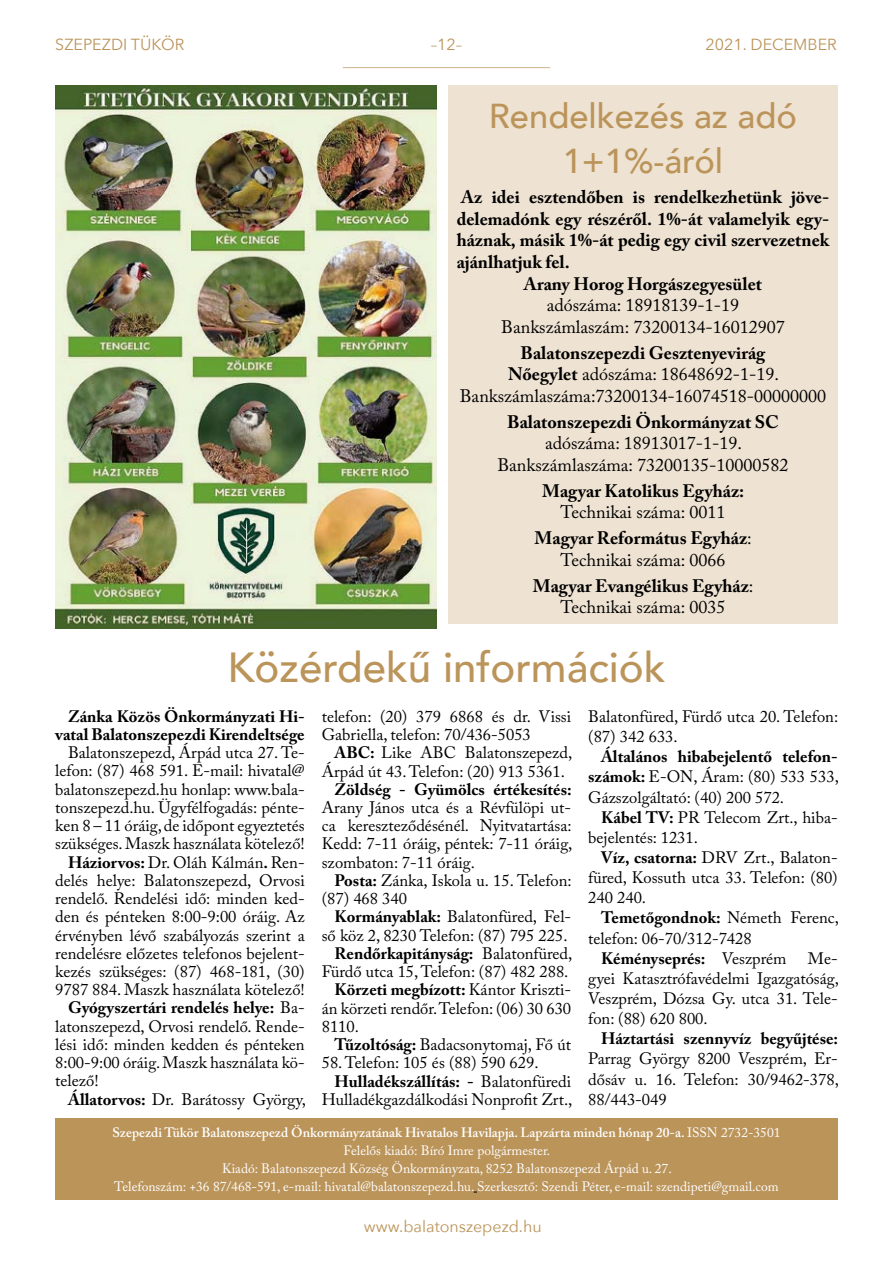
<style>
.page{position:relative;width:893px;height:1263px;background:#fff}
.page>*{position:absolute;margin:0;border:0;box-sizing:border-box;transform-origin:0 0}
.t1{font:500 42px "Avenir";color:#bb945a}
.t2{font:500 34.5px/45px "Avenir";color:#bb945a;text-align:center}
.t3{font:700 18px/25.8px "Adobe Caslon Pro";color:#000;text-align:center}
.t4{font:18px/21.6px "Adobe Caslon Pro";color:#000;text-align:center}
.t5{font:16.5px/20.1px "Adobe Caslon Pro";color:#000}
.t6{font:700 16.5px/18.3px "Adobe Caslon Pro";color:#000;text-align:right}
.t7{font:16.05px "Avenir Next";color:#bb945a}
.t8{font:13.5px/18px "Adobe Caslon Pro";color:#fff;text-align:center}
.s1{font-weight:700}
.s2{font-weight:400}
.s3{font-weight:600}
</style>
<div class="page">
<hr style="left:343px;top:67px;width:207px;height:1px;background:#cfb188">
<div style="left:55px;top:1118px;width:783px;height:81px;background:#bb945a"></div>
<img style="left:55px;top:85px;width:382px;height:543px">
<div style="left:448px;top:85px;width:390px;height:539px;background:#eee2d2"></div>
<p class="t7" style="left:55px;top:31px;width:131px">SZEPEZDI TÜKÖR</p>
<p class="t7" style="left:431px;top:31px;width:33px">–12–</p>
<p class="t7" style="left:706px;top:31px;width:133px">2021. DECEMBER</p>
<h2 class="t2" style="left:489px;top:92px;width:310px">Rendelkezés az adó<br>1+1%-áról</h2>
<p class="t3" style="left:461px;top:184px;width:369px">Az idei esztendőben is rendelkezhetünk jöve-</p>
<p class="t3" style="left:457px;top:206px;width:374px">delemadónk egy részéről. 1%-át valamelyik egy-</p>
<p class="t3" style="left:457px;top:227px;width:374px">háznak, másik 1%-át pedig egy civil szervezetnek</p>
<p class="t3" style="left:457px;top:249px;width:115px">ajánlhatjuk fel.</p>
<p class="t3" style="left:524px;top:270px;width:239px">Arany Horog Horgászegyesület</p>
<p class="t4" style="left:501px;top:294px;width:285px">adószáma: 18918139-1-19<br>Bankszámlaszám: 73200134-16012907</p>
<p class="t4" style="left:460px;top:342px;width:368px"><span class="s1">Balatonszepezdi Gesztenyevirág<br>Nőegylet</span> adószáma: 18648692-1-19.<br>Bankszámlaszáma:73200134-16074518-00000000</p>
<p class="t3" style="left:507px;top:409px;width:273px">Balatonszepezdi Önkormányzat SC</p>
<p class="t4" style="left:497px;top:432px;width:293px">adószáma: 18913017-1-19.<br>Bankszámlaszáma: 73200135-10000582</p>
<p class="t3" style="left:542px;top:478px;width:203px">Magyar Katolikus Egyház:</p>
<p class="t3" style="left:535px;top:499px;width:219px"><span class="s2">Technikai száma: 0011<br></span>Magyar Református Egyház<span class="s2">:</span></p>
<p class="t3" style="left:533px;top:547px;width:222px"><span class="s2">Technikai száma: 0066<br></span>Magyar Evangélikus Egyház<span class="s2">:</span></p>
<p class="t4" style="left:560px;top:596px;width:167px">Technikai száma: 0035</p>
<h1 class="t1" style="left:227px;top:631px;width:440px">Közérdekű információk</h1>
<p class="t6" style="left:55px;top:707px;width:251px">Zánka Közös Önkormányzati Hi&shy;vatal Balatonszepezdi Kirendeltsége</p>
<p class="t5" style="left:68px;top:742px;width:238px">Balatonszepezd, Árpád utca 27. Te-</p>
<p class="t5" style="left:55px;top:761px;width:251px">lefon: (87) 468 591. E-mail: hivatal@</p>
<p class="t5" style="left:55px;top:779px;width:251px">balatonszepezd.hu honlap: www.bala-</p>
<p class="t5" style="left:55px;top:797px;width:251px">tonszepezd.hu. Ügyfélfogadás: pénte-</p>
<p class="t5" style="left:55px;top:815px;width:251px">ken 8 – 11 óráig, de időpont egyeztetés</p>
<p class="t5" style="left:55px;top:834px;width:251px">szükséges. Maszk használata kötelező!</p>
<p class="t5" style="left:68px;top:852px;width:238px"><span class="s1">Háziorvos:</span> Dr. Oláh Kálmán<span class="s1">.</span> Ren-</p>
<p class="t5" style="left:55px;top:870px;width:251px">delés helye: Balatonszepezd, Orvosi</p>
<p class="t5" style="left:55px;top:888px;width:251px">rendelő. Rendelési idő: minden ked-</p>
<p class="t5" style="left:55px;top:906px;width:251px">den és pénteken 8:00-9:00 óráig. Az</p>
<p class="t5" style="left:55px;top:925px;width:251px">érvényben lévő szabályozás szerint a</p>
<p class="t5" style="left:55px;top:943px;width:251px">rendelésre előzetes telefonos bejelent-</p>
<p class="t5" style="left:55px;top:961px;width:251px">kezés szükséges: (87) 468-181, (30)</p>
<p class="t5" style="left:55px;top:979px;width:251px">9787 884. Maszk használata kötelező!</p>
<p class="t6" style="left:68px;top:998px;width:238px">Gyógyszertári rendelés helye: <span class="s2">Ba-</span></p>
<p class="t5" style="left:55px;top:1016px;width:251px">latonszepezd, Orvosi rendelő. Rende-</p>
<p class="t5" style="left:55px;top:1034px;width:251px">lési idő: minden kedden és pénteken</p>
<p class="t5" style="left:55px;top:1052px;width:251px">8:00-9:00 óráig. Maszk használata kö-</p>
<p class="t5" style="left:55px;top:1071px;width:45px">telező!</p>
<p class="t5" style="left:68px;top:1089px;width:239px"><span class="s1">Állatorvos:</span> Dr. Barátossy György,</p>
<p class="t5" style="left:322px;top:707px;width:251px;line-height:18.3px">telefon: (20) 379 6868 és dr. Vissi<br>Gabriella, telefon: 70/436-5053</p>
<p class="t5" style="left:322px;top:743px;width:252px;line-height:18.3px;text-indent:13px"><span class="s1">ABC:</span> Like ABC Balatonszepezd,<br>Árpád út 43. Telefon: (20) 913 5361.</p>
<p class="t6" style="left:334px;top:780px;width:239px">Zöldség - Gyümölcs értékesítés:</p>
<p class="t5" style="left:322px;top:798px;width:252px;line-height:18.3px;text-align:justify">Arany János utca és a Révfülöpi ut&shy;ca kereszteződésénél. Nyitvatartása:<br>Kedd: 7-11 óráig, péntek: 7-11 óráig, szombaton: 7-11 óráig.</p>
<p class="t5" style="left:322px;top:871px;width:251px;line-height:18.3px;text-indent:13px"><span class="s1">Posta:</span> Zánka, Iskola u. 15. Telefon: (87) 468 340</p>
<p class="t5" style="left:334px;top:907px;width:238px"><span class="s1">Kormányablak:</span> Balatonfüred, Fel-</p>
<p class="t5" style="left:322px;top:925px;width:247px">ső köz 2, 8230 Telefon: (87) 795 225.</p>
<p class="t6" style="left:334px;top:944px;width:239px">Rendőrkapitányság: <span class="s2">Balatonfüred,</span></p>
<p class="t5" style="left:322px;top:961px;width:248px">Fürdő utca 15, Telefon: (87) 482 288.</p>
<p class="t6" style="left:334px;top:980px;width:238px">Körzeti megbízott: <span class="s2">Kántor Kriszti-</span></p>
<p class="t5" style="left:322px;top:998px;width:251px">án körzeti rendőr. Telefon: (06) 30 630</p>
<p class="t5" style="left:322px;top:1016px;width:39px">8110.</p>
<p class="t5" style="left:334px;top:1034px;width:238px"><span class="s1">Tűzoltóság:</span> Badacsonytomaj, Fő út</p>
<p class="t5" style="left:322px;top:1052px;width:218px">58. Telefon: 105 és (88) 590 629.</p>
<p class="t6" style="left:334px;top:1072px;width:238px">Hulladékszállítás: - <span class="s2">Balatonfüredi</span></p>
<p class="t5" style="left:322px;top:1089px;width:252px">Hulladékgazdálkodási Nonprofit Zrt.,</p>
<p class="t5" style="left:588px;top:706px;width:251px">Balatonfüred, Fürdő utca 20. Telefon: (87) 342 633.</p>
<p class="t5" style="left:588px;top:746px;width:252px;text-align:justify;text-indent:13px"><span class="s1">Általános hibabejelentő telefon&shy;számok:</span> E-ON, Áram: (80) 533 533, Gázszolgáltató: (40) 200 572.</p>
<p class="t5" style="left:588px;top:807px;width:251px;text-indent:13px"><span class="s1">Kábel TV:</span> PR Telecom Zrt., hiba&shy;bejelentés: 1231.</p>
<p class="t5" style="left:588px;top:847px;width:251px;text-align:justify;text-indent:13px"><span class="s1">Víz, csatorna:</span> DRV Zrt., Balaton&shy;füred, Kossuth utca 33. Telefon: (80)<br>240 240.</p>
<p class="t6" style="left:601px;top:908px;width:239px">Temetőgondnok: <span class="s2">Németh Ferenc,</span></p>
<p class="t5" style="left:588px;top:928px;width:165px">telefon: 06-70/312-7428</p>
<p class="t6" style="left:601px;top:949px;width:187px">Kéményseprés: <span class="s2">Veszprém</span></p>
<p class="t5" style="left:588px;top:948px;width:252px;text-align:justify;text-indent:220px">Me&shy;gyei Katasztrófavédelmi Igazgatóság, Veszprém, Dózsa Gy. utca 31. Tele&shy;fon: (88) 620 800.</p>
<p class="t6" style="left:601px;top:1029px;width:239px">Háztartási szennyvíz begyűjtése:</p>
<p class="t5" style="left:588px;top:1049px;width:252px;text-align:justify">Parrag György 8200 Veszprém, Er&shy;dősáv u. 16. Telefon: 30/9462-378, 88/443-049</p>
<p class="t8" style="left:112px;top:1123px;width:670px"><span class="s3">Szepezdi Tükör Balatonszepezd Önkormányzatának Hivatalos Havilapja. Lapzárta minden hónap 20-a.</span> ISSN 2732-3501<br>Felelős kiadó: Bíró Imre polgármester.<br>Kiadó: Balatonszepezd Község Önkormányzata, 8252 Balatonszepezd Árpád u. 27.<br>Telefonszám: +36 87/468-591, e-mail: hivatal@balatonszepezd.hu. Szerkesztő: Szendi Péter, e-mail: szendipeti@gmail.com</p>
<p class="t7" style="left:364px;top:1213px;width:179px">www.balatonszepezd.hu</p>
</div>
